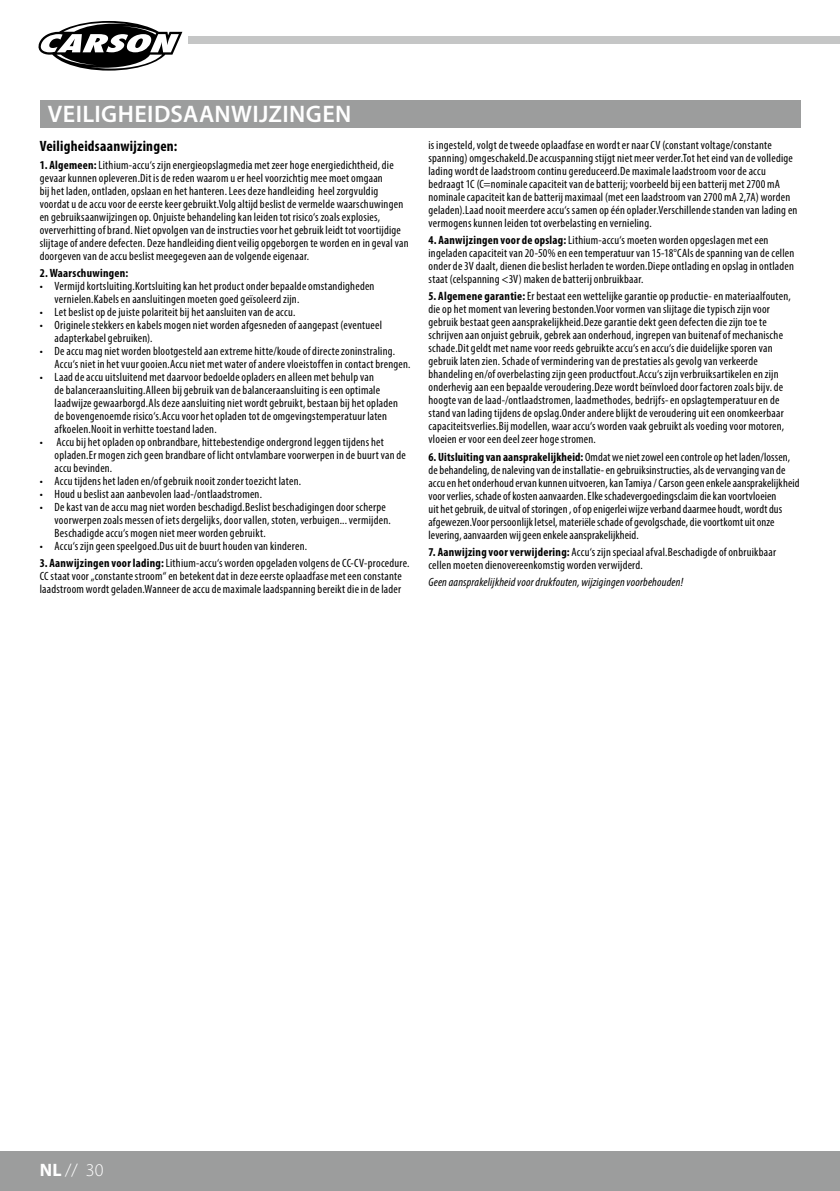
<style>
.page{position:relative;width:840px;height:1191px;background:#fff}
.page>*{position:absolute;margin:0;border:0;box-sizing:border-box;transform-origin:0 0}
.t1{font:600 24px "Myriad Pro";letter-spacing:.015em;color:#fff}
.t2{font:300 18px "Myriad Pro";color:#fff}
.t3{font:700 condensed 15px "Myriad Pro";letter-spacing:.015em;color:#000}
.t4{font:condensed 12px/13px "Myriad Pro";letter-spacing:.02em;color:#000}
.t5{font:italic condensed 12px "Myriad Pro";letter-spacing:.015em;color:#000}
.t6{font:700 condensed 12px "Myriad Pro";letter-spacing:.025em;color:#000}
.s1{font-weight:700}
</style>
<div class="page">
<hr style="left:839px;top:1151px;width:1px;height:40px;background:#9c9d9d">
<div style="left:0;top:1151px;width:839px;height:40px;background:#9c9d9d"></div>
<div style="left:188px;top:36px;width:651px;height:8px;background:#c5c6c6"></div>
<svg style="left:38px;top:21px;width:145px;height:50px"></svg>
<div style="left:40px;top:100px;width:759px;height:28px;background:#9c9d9d"></div>
<h1 class="t1" style="left:48px;top:99px;width:305px">VEILIGHEIDSAANWIJZINGEN</h1>
<p class="t3" style="left:40px;top:137px;width:139px">Veiligheidsaanwijzingen:</p>
<p class="t4" style="left:40px;top:158px;width:370px"><span class="s1">1. Algemeen:</span> Lithium-accu‘s zijn energieopslagmedia met zeer hoge energiedichtheid, die gevaar kunnen opleveren.Dit is de reden waarom u er heel voorzichtig mee moet omgaan<br>bij het laden, ontladen, opslaan en het hanteren. Lees deze handleiding heel zorgvuldig voordat u de accu voor de eerste keer gebruikt.Volg altijd beslist de vermelde waarschuwingen en gebruiksaanwijzingen op. Onjuiste behandeling kan leiden tot risico‘s zoals explosies, oververhitting of brand. Niet opvolgen van de instructies voor het gebruik leidt tot voortijdige slijtage of andere defecten. Deze handleiding dient veilig opgeborgen te worden en in geval van doorgeven van de accu beslist meegegeven aan de volgende eigenaar.</p>
<p class="t6" style="left:40px;top:265px;width:90px">2. Waarschuwingen:</p>
<p class="t4" style="left:55px;top:279px;width:321px;text-indent:-15px">• Vermijd kortsluiting.Kortsluiting kan het product onder bepaalde omstandigheden vernielen.Kabels en aansluitingen moeten goed geïsoleerd zijn.</p>
<p class="t4" style="left:40px;top:305px;width:257px">• Let beslist op de juiste polariteit bij het aansluiten van de accu.</p>
<p class="t4" style="left:55px;top:318px;width:329px;text-indent:-15px">• Originele stekkers en kabels mogen niet worden afgesneden of aangepast (eventueel adapterkabel gebruiken).</p>
<p class="t4" style="left:55px;top:344px;width:357px;text-indent:-15px">• De accu mag niet worden blootgesteld aan extreme hitte/koude of directe zoninstraling.<br>Accu‘s niet in het vuur gooien.Accu niet met water of andere vloeistoffen in contact brengen.</p>
<p class="t4" style="left:55px;top:370px;width:344px;text-indent:-15px">• Laad de accu uitsluitend met daarvoor bedoelde opladers en alleen met behulp van<br>de balanceraansluiting.Alleen bij gebruik van de balanceraansluiting is een optimale laadwijze gewaarborgd.Als deze aansluiting niet wordt gebruikt, bestaan bij het opladen de bovengenoemde risico‘s.Accu voor het opladen tot de omgevingstemperatuur laten afkoelen.Nooit in verhitte toestand laden.</p>
<p class="t4" style="left:55px;top:435px;width:352px;text-indent:-15px">• Accu bij het opladen op onbrandbare, hittebestendige ondergrond leggen tijdens het opladen.Er mogen zich geen brandbare of licht ontvlambare voorwerpen in de buurt van de accu bevinden.</p>
<p class="t4" style="left:40px;top:474px;width:263px">• Accu tijdens het laden en/of gebruik nooit zonder toezicht laten.</p>
<p class="t4" style="left:40px;top:487px;width:224px">• Houd u beslist aan aanbevolen laad-/ontlaadstromen.</p>
<p class="t4" style="left:55px;top:500px;width:337px;text-indent:-15px">• De kast van de accu mag niet worden beschadigd.Beslist beschadigingen door scherpe voorwerpen zoals messen of iets dergelijks, door vallen, stoten, verbuigen... vermijden.<br>Beschadigde accu‘s mogen niet meer worden gebruikt.</p>
<p class="t4" style="left:40px;top:539px;width:269px">• Accu‘s zijn geen speelgoed.Dus uit de buurt houden van kinderen.</p>
<p class="t4" style="left:40px;top:556px;width:371px"><span class="s1">3. Aanwijzingen voor lading:</span> Lithium-accu‘s worden opgeladen volgens de CC-CV-procedure.<br>CC staat voor „constante stroom“ en betekent dat in deze eerste oplaadfase met een constante laadstroom wordt geladen.Wanneer de accu de maximale laadspanning bereikt die in de lader</p>
<p class="t4" style="left:428px;top:138px;width:370px">is ingesteld, volgt de tweede oplaadfase en wordt er naar CV (constant voltage/constante spanning) omgeschakeld.De accuspanning stijgt niet meer verder.Tot het eind van de volledige lading wordt de laadstroom continu gereduceerd.De maximale laadstroom voor de accu bedraagt 1C (C=nominale capaciteit van de batterij; voorbeeld bij een batterij met 2700 mA nominale capaciteit kan de batterij maximaal (met een laadstroom van 2700 mA 2,7A) worden geladen).Laad nooit meerdere accu‘s samen op één oplader.Verschillende standen van lading en vermogens kunnen leiden tot overbelasting en vernieling.</p>
<p class="t4" style="left:428px;top:233px;width:367px"><span class="s1">4. Aanwijzingen voor de opslag:</span> Lithium-accu‘s moeten worden opgeslagen met een ingeladen capaciteit van 20-50% en een temperatuur van 15-18°CAls de spanning van de cellen onder de 3V daalt, dienen die beslist herladen te worden.Diepe ontlading en opslag in ontladen staat (celspanning &lt;3V) maken de batterij onbruikbaar.</p>
<p class="t4" style="left:428px;top:290px;width:363px"><span class="s1">5. Algemene garantie:</span> Er bestaat een wettelijke garantie op productie- en materiaalfouten, die op het moment van levering bestonden.Voor vormen van slijtage die typisch zijn voor gebruik bestaat geen aansprakelijkheid.Deze garantie dekt geen defecten die zijn toe te schrijven aan onjuist gebruik, gebrek aan onderhoud, ingrepen van buitenaf of mechanische schade.Dit geldt met name voor reeds gebruikte accu‘s en accu‘s die duidelijke sporen van gebruik laten zien. Schade of vermindering van de prestaties als gevolg van verkeerde bhandeling en/of overbelasting zijn geen productfout.Accu‘s zijn verbruiksartikelen en zijn onderhevig aan een bepaalde veroudering.Deze wordt beïnvloed door factoren zoals bijv. de hoogte van de laad-/ontlaadstromen, laadmethodes, bedrijfs- en opslagtemperatuur en de stand van lading tijdens de opslag.Onder andere blijkt de veroudering uit een onomkeerbaar capaciteitsverlies.Bij modellen, waar accu‘s worden vaak gebruikt als voeding voor motoren, vloeien er voor een deel zeer hoge stromen.</p>
<p class="t4" style="left:428px;top:450px;width:372px"><span class="s1">6. Uitsluiting van aansprakelijkheid:</span> Omdat we niet zowel een controle op het laden/lossen, de behandeling, de naleving van de installatie- en gebruiksinstructies, als de vervanging van de accu en het onderhoud ervan kunnen uitvoeren, kan Tamiya / Carson geen enkele aansprakelijkheid voor verlies, schade of kosten aanvaarden. Elke schadevergoedingsclaim die kan voortvloeien<br>uit het gebruik, de uitval of storingen , of op enigerlei wijze verband daarmee houdt, wordt dus afgewezen.Voor persoonlijk letsel, materiële schade of gevolgschade, die voortkomt uit onze levering, aanvaarden wij geen enkele aansprakelijkheid.</p>
<p class="t4" style="left:428px;top:545px;width:349px"><span class="s1">7. Aanwijzing voor verwijdering:</span> Accu‘s zijn speciaal afval.Beschadigde of onbruikbaar cellen moeten dienovereenkomstig worden verwijderd.</p>
<p class="t5" style="left:428px;top:575px;width:256px">Geen aansprakelijkheid voor drukfouten, wijzigingen voorbehouden!</p>
<h2 class="t2" style="left:40px;top:1159px;width:65px"><span class="s1">NL</span> // 30</h2>
</div>
